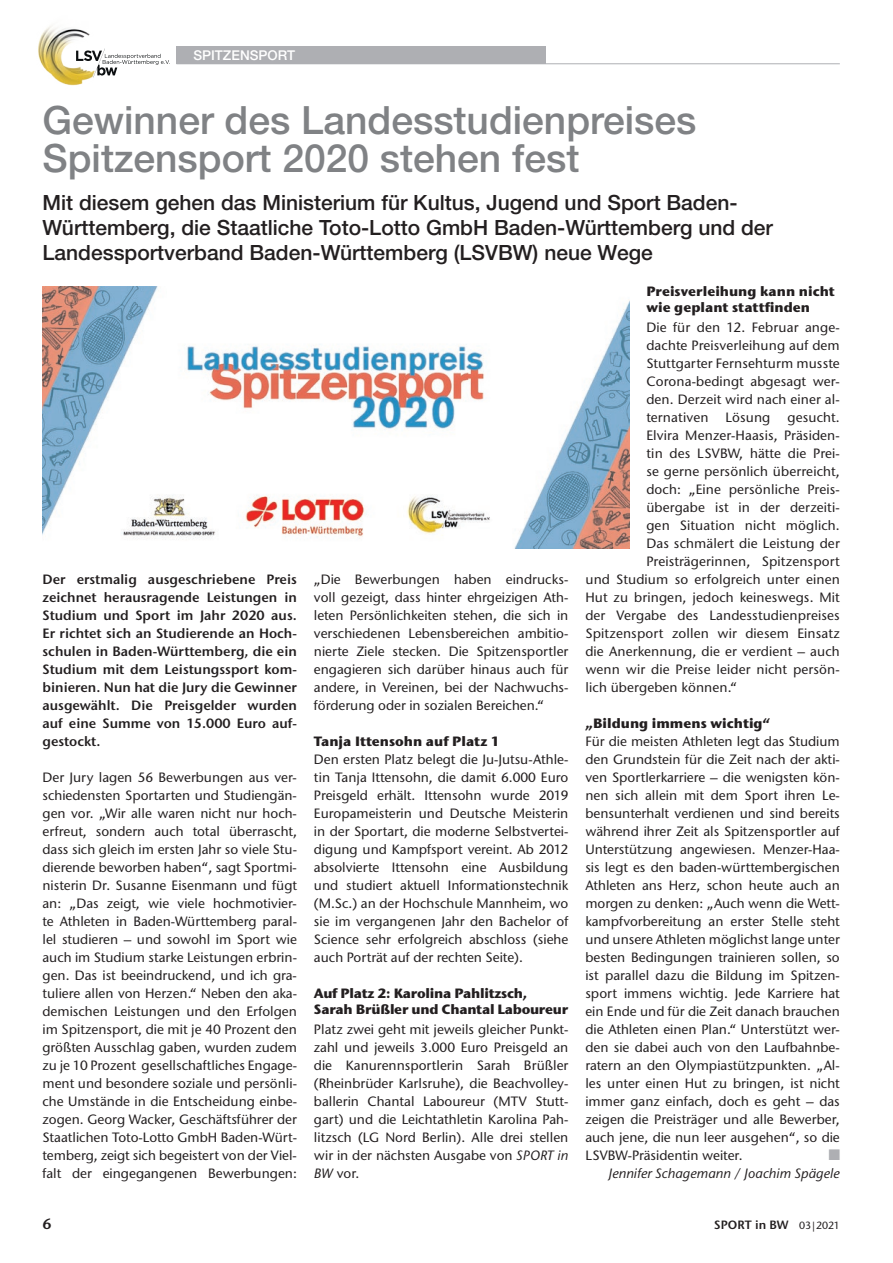
<style>
.page{position:relative;width:893px;height:1263px;background:#fff}
.page>*{position:absolute;margin:0;border:0;box-sizing:border-box;transform-origin:0 0}
.t1{font:500 39px/37.5px "Helvetica Neue LT Pro";color:#808285}
.t2{font:500 21px/25.2px "Helvetica Neue LT Pro";color:#231f20}
.t3{font:600 15px "Stone Sans ITC Pro";color:#231f20}
.t4{font:500 13.5px/18px "Stone Sans ITC Pro";letter-spacing:.01em;color:#231f20;text-align:justify}
.t5{font:600 13.5px/18px "Stone Sans ITC Pro";color:#231f20;text-align:justify}
.t6{font:700 13.5px/16.2px "Stone Sans ITC Pro";color:#231f20}
.t7{font:700 13.5px/16.2px "Stone Sans ITC Pro";letter-spacing:-.02em;color:#231f20}
.t8{font:italic 500 13.5px "Stone Sans ITC Pro";color:#231f20}
.t9{font:500 13.5px "Helvetica Neue LT Pro";color:#fff}
.t10{font:13.5px "WLSB";color:#aeafb3}
.t11{font:600 12px "Stone Sans ITC Pro";color:#231f20}
.s1{font-style:italic}
.s2{font-weight:500;font-size:10.5px}
</style>
<div class="page">
<hr style="left:176px;top:63px;width:664px;height:1px;background:#aeafb3">
<div style="left:176px;top:46px;width:370px;height:17px;background:#aeafb3"></div>
<img style="left:38px;top:25px;width:56px;height:61px">
<svg style="left:76px;top:48px;width:94px;height:29px"></svg>
<img style="left:43px;top:287px;width:586px;height:261px">
<p class="t9" style="left:193px;top:47px;width:103px">SPITZENSPORT</p>
<h1 class="t1" style="left:43px;top:101px;width:655px">Gewinner des Landesstudienpreises<br>Spitzensport 2020 stehen fest</h1>
<h2 class="t2" style="left:43px;top:189px;width:732px">Mit diesem gehen das Ministerium für Kultus, Jugend und Sport Baden-<br>Württemberg, die Staatliche Toto-Lotto GmbH Baden-Württemberg und der<br>Landessportverband Baden-Württemberg (LSVBW) neue Wege</h2>
<p class="t5" style="left:43px;top:570px;width:256px">Der erstmalig ausgeschriebene Preis zeichnet herausragende Leistungen in Studium und Sport im Jahr 2020 aus.<br>Er richtet sich an Studierende an Hoch&shy;schulen in Baden-Württemberg, die ein Studium mit dem Leistungssport kom&shy;binieren. Nun hat die Jury die Gewinner ausgewählt. Die Preisgelder wurden auf eine Summe von 15.000 Euro auf&shy;gestockt.</p>
<p class="t4" style="left:43px;top:768px;width:256px">Der Jury lagen 56 Bewerbungen aus ver&shy;schiedensten Sportarten und Studiengän&shy;gen vor. „Wir alle waren nicht nur hoch&shy;erfreut, sondern auch total überrascht, dass sich gleich im ersten Jahr so viele Stu&shy;dierende beworben haben“, sagt Sportmi&shy;nisterin Dr. Susanne Eisenmann und fügt an: „Das zeigt, wie viele hochmotivier&shy;te Athleten in Baden-Württemberg paral&shy;lel studieren – und sowohl im Sport wie auch im Studium starke Leistungen erbrin&shy;gen. Das ist beeindruckend, und ich gra&shy;tuliere allen von Herzen.“ Neben den aka&shy;demischen Leistungen und den Erfolgen im Spitzensport, die mit je 40 Prozent den größten Ausschlag gaben, wurden zudem zu je 10 Prozent gesellschaftliches Engage&shy;ment und besondere soziale und persönli&shy;che Umstände in die Entscheidung einbe&shy;zogen. Georg Wacker, Geschäftsführer der Staatlichen Toto-Lotto GmbH Baden-Würt&shy;temberg, zeigt sich begeistert von der Viel&shy;falt der eingegangenen Bewerbungen:</p>
<p class="t4" style="left:314px;top:570px;width:256px">„Die Bewerbungen haben eindrucks&shy;voll gezeigt, dass hinter ehrgeizigen Ath&shy;leten Persönlichkeiten stehen, die sich in verschiedenen Lebensbereichen ambitio&shy;nierte Ziele stecken. Die Spitzensportler engagieren sich darüber hinaus auch für andere, in Vereinen, bei der Nachwuchs&shy;förderung oder in sozialen Bereichen.“</p>
<p class="t6" style="left:314px;top:733px;width:187px">Tanja Ittensohn auf Platz 1</p>
<p class="t4" style="left:314px;top:750px;width:256px">Den ersten Platz belegt die Ju-Jutsu-Athle&shy;tin Tanja Ittensohn, die damit 6.000 Euro Preisgeld erhält. Ittensohn wurde 2019<br>Europameisterin und Deutsche Meisterin in der Sportart, die moderne Selbstvertei&shy;digung und Kampfsport vereint. Ab 2012 absolvierte Ittensohn eine Ausbildung und studiert aktuell Informationstechnik (M.Sc.) an der Hochschule Mannheim, wo sie im vergangenen Jahr den Bachelor of Science sehr erfolgreich abschloss (siehe auch Porträt auf der rechten Seite).</p>
<p class="t7" style="left:314px;top:985px;width:256px">Auf Platz 2: Karolina Pahlitzsch,<br>Sarah Brüßler und Chantal Laboureur</p>
<p class="t4" style="left:314px;top:1020px;width:256px">Platz zwei geht mit jeweils gleicher Punkt&shy;zahl und jeweils 3.000 Euro Preisgeld an die Kanurennsportlerin Sarah Brüßler (Rheinbrüder Karlsruhe), die Beachvolley&shy;ballerin Chantal Laboureur (MTV Stutt&shy;gart) und die Leichtathletin Karolina Pah&shy;litzsch (LG Nord Berlin). Alle drei stellen wir in der nächsten Ausgabe von <span class="s1">SPORT in BW</span> vor.</p>
<p class="t6" style="left:646px;top:283px;width:190px">Preisverleihung kann nicht wie geplant stattfinden</p>
<p class="t4" style="left:646px;top:318px;width:195px">Die für den 12. Februar ange&shy;dachte Preisverleihung auf dem Stuttgarter Fernsehturm musste Corona-bedingt abgesagt wer&shy;den. Derzeit wird nach einer al&shy;ternativen</p>
<p class="t4" style="left:725px;top:408px;width:46px">Lösung</p>
<p class="t4" style="left:787px;top:408px;width:54px">gesucht.</p>
<p class="t4" style="left:646px;top:426px;width:195px">Elvira Menzer-Haasis, Präsiden-</p>
<p class="t4" style="left:646px;top:444px;width:195px">tin des LSVBW, hätte die Prei-</p>
<p class="t4" style="left:646px;top:462px;width:195px">se gerne persönlich überreicht,</p>
<p class="t4" style="left:646px;top:480px;width:195px">doch: „Eine persönliche Preis-</p>
<p class="t4" style="left:646px;top:498px;width:195px">übergabe ist in der derzeiti-</p>
<p class="t4" style="left:646px;top:516px;width:195px">gen Situation nicht möglich.</p>
<p class="t4" style="left:646px;top:534px;width:195px">Das schmälert die Leistung der</p>
<p class="t4" style="left:646px;top:552px;width:195px">Preisträgerinnen, Spitzensport</p>
<p class="t4" style="left:585px;top:570px;width:256px">und Studium so erfolgreich unter einen</p>
<p class="t4" style="left:585px;top:588px;width:256px">Hut zu bringen, jedoch keineswegs. Mit</p>
<p class="t4" style="left:585px;top:606px;width:256px">der Vergabe des Landesstudienpreises</p>
<p class="t4" style="left:585px;top:624px;width:256px">Spitzensport zollen wir diesem Einsatz</p>
<p class="t4" style="left:585px;top:642px;width:256px">die Anerkennung, die er verdient – auch</p>
<p class="t4" style="left:585px;top:660px;width:256px">wenn wir die Preise leider nicht persön-</p>
<p class="t4" style="left:585px;top:678px;width:153px">lich übergeben können.“</p>
<p class="t6" style="left:585px;top:715px;width:187px">„Bildung immens wichtig“</p>
<p class="t4" style="left:585px;top:732px;width:256px">Für die meisten Athleten legt das Studium den Grundstein für die Zeit nach der akti&shy;ven Sportlerkarriere – die wenigsten kön&shy;nen sich allein mit dem Sport ihren Le&shy;bensunterhalt verdienen und sind bereits während ihrer Zeit als Spitzensportler auf Unterstützung angewiesen. Menzer-Haa&shy;sis legt es den baden-württembergischen Athleten ans Herz, schon heute auch an morgen zu denken: „Auch wenn die Wett&shy;kampfvorbereitung an erster Stelle steht und unsere Athleten möglichst lange unter besten Bedingungen trainieren sollen, so ist parallel dazu die Bildung im Spitzen&shy;sport immens wichtig. Jede Karriere hat ein Ende und für die Zeit danach brauchen die Athleten einen Plan.“ Unterstützt wer&shy;den sie dabei auch von den Laufbahnbe&shy;ratern an den Olympiastützpunkten. „Al&shy;les unter einen Hut zu bringen, ist nicht immer ganz einfach, doch es geht – das zeigen die Preisträger und alle Bewerber, auch jene, die nun leer ausgehen“, so die LSVBW-Präsidentin weiter.</p>
<p class="t10" style="left:829px;top:1147px;width:12px">n</p>
<p class="t8" style="left:608px;top:1165px;width:233px">Jennifer Schagemann / Joachim Spägele</p>
<p class="t3" style="left:43px;top:1214px;width:11px">6</p>
<p class="t11" style="left:714px;top:1217px;width:127px">SPORT in BW <span class="s2">03|2021</span></p>
</div>
